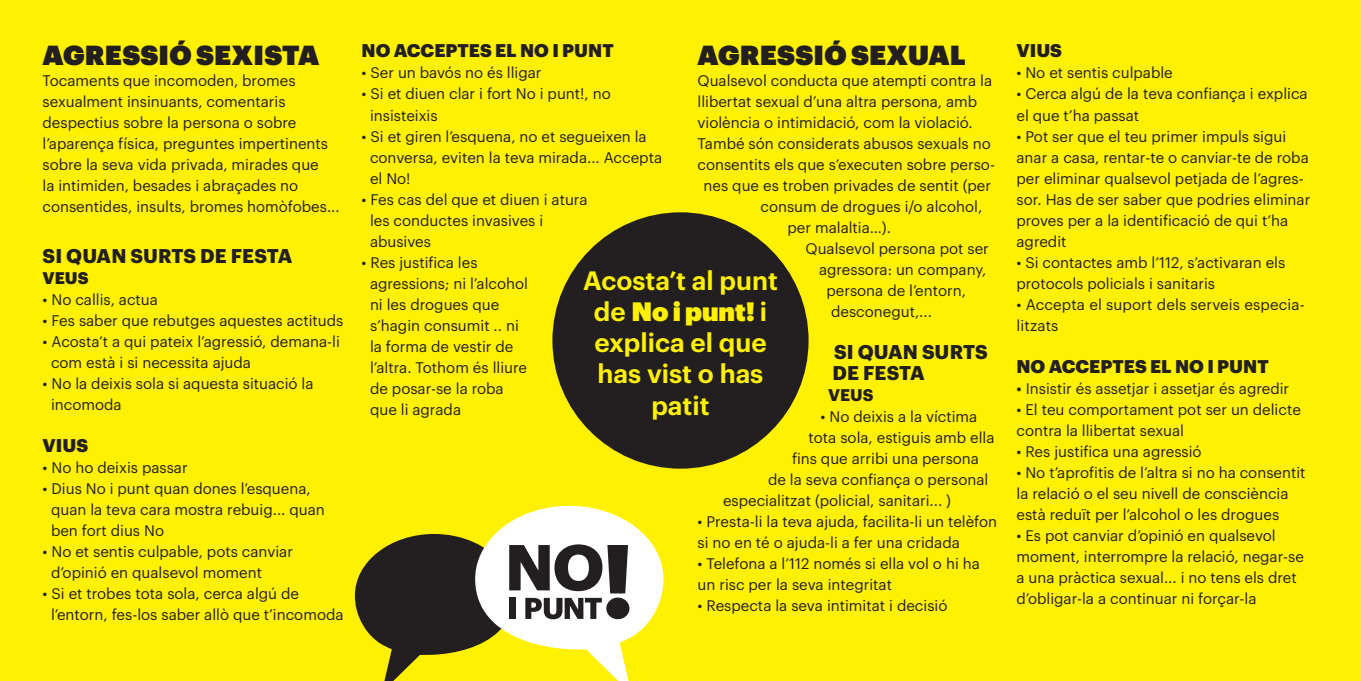
<style>
.page{position:relative;width:1361px;height:681px;background:#fff}
.page>*{position:absolute;margin:0;border:0;box-sizing:border-box;transform-origin:0 0}
.t1{font:27px "Graphik Super";letter-spacing:.01em;color:#231f20}
.t2{font:600 25.95px/31.2px "Graphik";color:#fff101;text-align:center}
.t3{font:25.95px "Graphik Super";color:#fff101}
.t4{font:700 19.5px/21px "Graphik";letter-spacing:.01em;color:#231f20}
.t5{font:900 18px "Graphik";color:#231f20}
.t6{font:900 16.5px "Graphik";color:#231f20}
.t7{font:700 16.5px "Graphik";color:#231f20}
.t8{font:15px/21px "Graphik";color:#231f20}
.s1{font-family:"Graphik";font-weight:600}
.s2{font-weight:500}
</style>
<div class="page">
<div style="left:0;top:0;width:1361px;height:680px;background:#fff101"></div>
<div style="left:552px;top:212px;width:256px;height:256px;background:#231f20;border-radius:50%"></div>
<svg style="left:355px;top:505px;width:308px;height:175px"></svg>
<h1 class="t1" style="left:43px;top:34px;width:278px">AGRESSIÓ SEXISTA</h1>
<p class="t8" style="left:43px;top:69px;width:299px">Tocaments que incomoden, bromes sexualment insinuants, comentaris despectius sobre la persona o sobre l’aparença física, preguntes impertinents sobre la seva vida privada, mirades que<br>la intimiden, besades i abraçades no consentides, insults, bromes homòfobes...</p>
<h3 class="t4" style="left:43px;top:243px;width:251px">SI QUAN SURTS DE FESTA</h3>
<p class="t6" style="left:43px;top:265px;width:47px">VEUS</p>
<p class="t8" style="left:43px;top:287px;width:117px">• No callis, actua</p>
<p class="t8" style="left:43px;top:308px;width:302px">• Fes saber que rebutges aquestes actituds</p>
<p class="t8" style="left:51px;top:329px;width:290px;text-indent:-9px">• Acosta’t a qui pateix l’agressió, demana-li com està i si necessita ajuda</p>
<p class="t8" style="left:51px;top:371px;width:264px;text-indent:-9px">• No la deixis sola si aquesta situació la incomoda</p>
<p class="t5" style="left:43px;top:431px;width:47px">VIUS</p>
<p class="t8" style="left:43px;top:455px;width:147px">• No ho deixis passar</p>
<p class="t8" style="left:51px;top:476px;width:275px;text-indent:-9px">• Dius No i punt quan dones l’esquena, quan la teva cara mostra rebuig... quan ben fort dius No</p>
<p class="t8" style="left:51px;top:539px;width:243px;text-indent:-9px">• No et sentis culpable, pots canviar d’opinió en qualsevol moment</p>
<p class="t8" style="left:51px;top:581px;width:294px;text-indent:-9px">• Si et trobes tota sola, cerca algú de l’entorn, fes-los saber allò que t’incomoda</p>
<h1 class="t1" style="left:697px;top:34px;width:270px">AGRESSIÓ SEXUAL</h1>
<p class="t8" style="left:697px;top:69px;width:296px">Qualsevol conducta que atempti contra la</p>
<p class="t8" style="left:697px;top:90px;width:281px">llibertat sexual d’una altra persona, amb</p>
<p class="t8" style="left:697px;top:111px;width:277px">violència o intimidació, com la violació.</p>
<p class="t8" style="left:697px;top:132px;width:295px">També són considerats abusos sexuals no</p>
<p class="t8" style="left:697px;top:153px;width:299px">consentits els que s’executen sobre perso-</p>
<p class="t8" style="left:703px;top:174px;width:289px">nes que es troben privades de sentit (per</p>
<p class="t8" style="left:760px;top:195px;width:223px">consum de drogues i/o alcohol,</p>
<p class="t8" style="left:787px;top:216px;width:105px">per malaltia…).</p>
<p class="t8" style="left:805px;top:237px;width:185px">Qualsevol persona pot ser</p>
<p class="t8" style="left:819px;top:258px;width:169px">agressora: un company,</p>
<p class="t8" style="left:826px;top:279px;width:141px">persona de l’entorn,</p>
<p class="t8" style="left:831px;top:300px;width:102px">desconegut,...</p>
<h3 class="t4" style="left:832px;top:340px;width:157px">SI QUAN SURTS<br>DE FESTA</h3>
<p class="t7" style="left:828px;top:382px;width:47px">VEUS</p>
<p class="t8" style="left:820px;top:405px;width:158px">• No deixis a la víctima</p>
<p class="t8" style="left:808px;top:426px;width:187px">tota sola, estiguis amb ella</p>
<p class="t8" style="left:792px;top:447px;width:188px">fins que arribi una persona</p>
<p class="t8" style="left:768px;top:468px;width:222px">de la seva confiança o personal</p>
<p class="t8" style="left:723px;top:489px;width:230px">especialitzat (policial, sanitari... )</p>
<p class="t8" style="left:697px;top:510px;width:301px">• Presta-li la teva ajuda, facilita-li un telèfon si no en té o ajuda-li a fer una cridada</p>
<p class="t8" style="left:697px;top:552px;width:284px">• Telefona a l’112 només si ella vol o hi ha un risc per la seva integritat</p>
<p class="t8" style="left:697px;top:594px;width:251px">• Respecta la seva intimitat i decisió</p>
<p class="t5" style="left:361px;top:37px;width:254px">NO ACCEPTES EL NO I PUNT</p>
<p class="t8" style="left:361px;top:61px;width:182px">• Ser un bavós no és lligar</p>
<p class="t8" style="left:370px;top:82px;width:242px;text-indent:-9px">• Si et diuen clar i fort No i punt!, no insisteixis</p>
<p class="t8" style="left:370px;top:124px;width:294px;text-indent:-9px">• Si et giren l’esquena, no et segueixen la conversa, eviten la teva mirada... Accepta el No!</p>
<p class="t8" style="left:370px;top:187px;width:219px;text-indent:-9px">• Fes cas del que et diuen i atura les conductes invasives i abusives</p>
<p class="t8" style="left:370px;top:250px;width:159px;text-indent:-9px">• Res justifica les agressions; ni l’alcohol ni les drogues que s’hagin consumit .. ni la forma de vestir de l’altra. Tothom és lliure de posar-se la roba que li agrada</p>
<h2 class="t2" style="left:583px;top:262px;width:196px">Acosta’t al punt</h2>
<h2 class="t3" style="left:594px;top:291px;width:175px"><span class="s1">de</span> No i punt! <span class="s1">i</span></h2>
<h2 class="t2" style="left:594px;top:325px;width:174px">explica el que has vist o has patit</h2>
<p class="t5" style="left:1016px;top:37px;width:47px">VIUS</p>
<p class="t8" style="left:1016px;top:61px;width:158px">• No et sentis culpable</p>
<p class="t8" style="left:1016px;top:82px;width:293px">• Cerca algú de la teva confiança i explica el que t’ha passat</p>
<p class="t8" style="left:1016px;top:124px;width:295px">• Pot ser que el teu primer impuls sigui anar a casa, rentar-te o canviar-te de roba per eliminar qualsevol petjada de l’agres&shy;sor. Has de ser saber que podries eliminar proves per a la identificació de qui t’ha agredit</p>
<p class="t8" style="left:1016px;top:250px;width:270px">• Si contactes amb l’112, s’activaran els protocols policials i sanitaris</p>
<p class="t8" style="left:1016px;top:292px;width:290px">• Accepta el suport dels serveis especia&shy;litzats</p>
<p class="t5" style="left:1016px;top:352px;width:254px">NO ACCEPTES EL NO I PUNT</p>
<p class="t8" style="left:1016px;top:376px;width:274px"><span class="s2">•</span> Insistir és assetjar i assetjar és agredir</p>
<p class="t8" style="left:1016px;top:397px;width:286px">• El teu comportament pot ser un delicte contra la llibertat sexual</p>
<p class="t8" style="left:1016px;top:439px;width:187px">• Res justifica una agressió</p>
<p class="t8" style="left:1016px;top:460px;width:290px">• No t’aprofitis de l’altra si no ha consentit la relació o el seu nivell de consciència està reduït per l’alcohol o les drogues</p>
<p class="t8" style="left:1016px;top:523px;width:289px">• Es pot canviar d’opinió en qualsevol moment, interrompre la relació, negar-se a una pràctica sexual... i no tens els dret d’obligar-la a continuar ni forçar-la</p>
</div>
